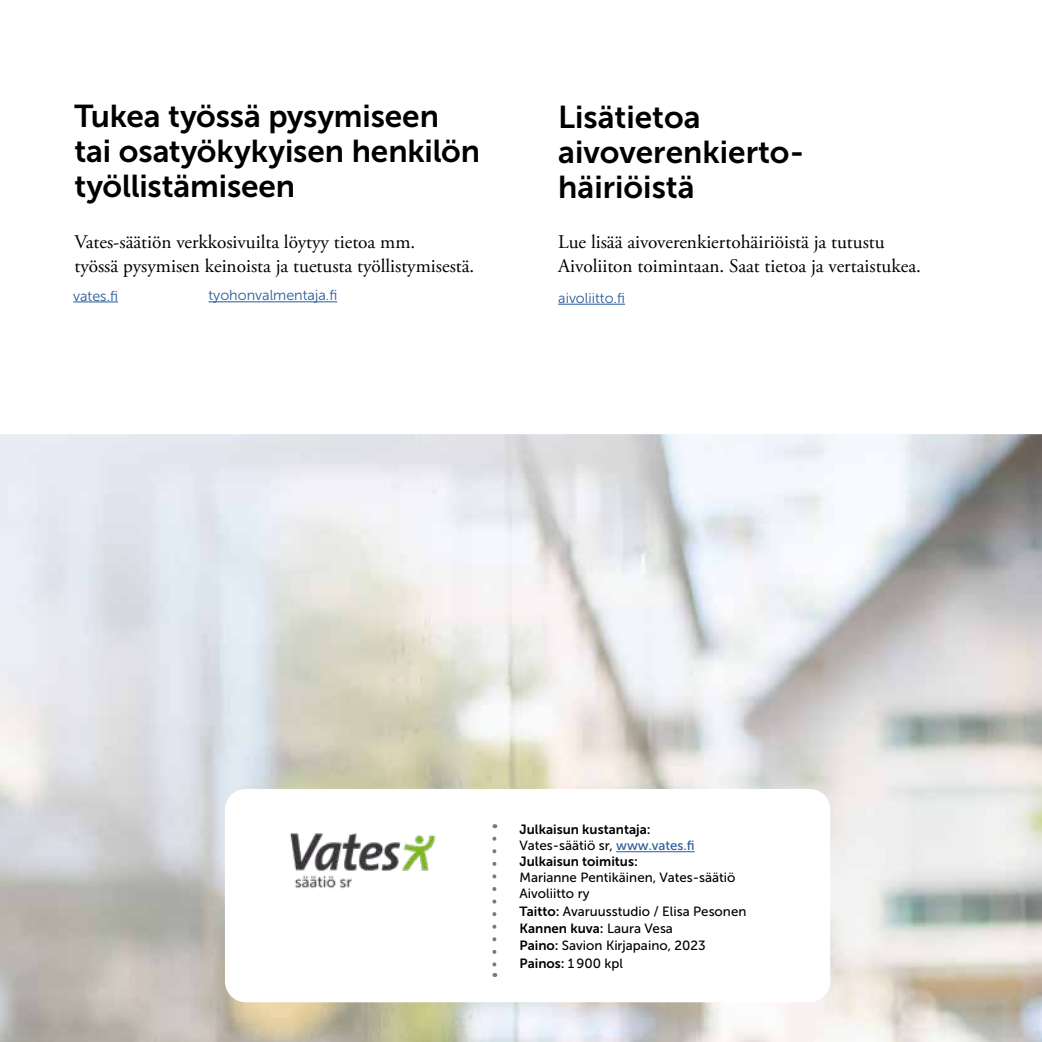
<style>
.page{position:relative;width:1042px;height:1042px;background:#fff}
.page>*{position:absolute;margin:0;border:0;box-sizing:border-box;transform-origin:0 0}
.t1{font:31.5px/35px "Museo Sans 700";color:#000}
.t2{font:19.25px/23.1px "Adobe Garamond Pro";color:#000}
.t3{font:14.35px "Museo Sans 300";color:#275b9b}
.t4{font:13.3px/15.9px "Museo Sans 500";color:#000}
.s1{font-family:"Museo Sans 700"}
.s2{color:#275b9b}
</style>
<div class="page">
<img style="left:0;top:434px;width:1042px;height:608px">
<hr style="left:73px;top:302px;width:45px;height:1px;background:#275b9b">
<hr style="left:208px;top:301px;width:129px;height:1px;background:#275b9b">
<hr style="left:558px;top:304px;width:67px;height:1px;background:#275b9b">
<div style="left:225px;top:789px;width:605px;height:213px;background:#fff;border-radius:21px"></div>
<hr style="left:616px;top:851px;width:79px;height:1px;background:#275b9b">
<img style="left:290px;top:833px;width:146px;height:56px">
<svg style="left:492px;top:838px;width:4px;height:139px"></svg>
<h2 class="t1" style="left:74px;top:99px;width:407px">Tukea työssä pysymiseen tai osatyökykyisen henkilön työllistämiseen</h2>
<p class="t2" style="left:74px;top:231px;width:401px">Vates-säätiön verkkosivuilta löytyy tietoa mm.<br>työssä pysymisen keinoista ja tuetusta työllistymisestä.</p>
<p class="t3" style="left:73px;top:288px;width:46px">vates.f</p>
<p class="t3" style="left:208px;top:288px;width:130px">tyohonvalmentaja.f</p>
<h2 class="t1" style="left:558px;top:100px;width:247px">Lisätietoa aivoverenkierto&shy;häiriöistä</h2>
<p class="t2" style="left:558px;top:231px;width:364px">Lue lisää aivoverenkiertohäiriöistä ja tutustu<br>Aivoliiton toimintaan. Saat tietoa ja vertaistukea.</p>
<p class="t3" style="left:558px;top:290px;width:68px">aivoliitto.f</p>
<p class="t4" style="left:519px;top:822px;width:217px"><span class="s1">Julkaisun kustantaja:<br></span>Vates-säätiö sr, <span class="s2">www.vates.f<br></span><span class="s1">Julkaisun toimitus:<br></span>Marianne Pentikäinen, Vates-säätiö<br>Aivoliitto ry</p>
<p class="t4" style="left:519px;top:902px;width:228px;line-height:17.3px"><span class="s1">Taitto:</span> Avaruusstudio / Elisa Pesonen<br><span class="s1">Kannen kuva:</span> Laura Vesa<br><span class="s1">Paino:</span> Savion Kirjapaino, 2023<br><span class="s1">Painos:</span> 1 900 kpl</p>
</div>
